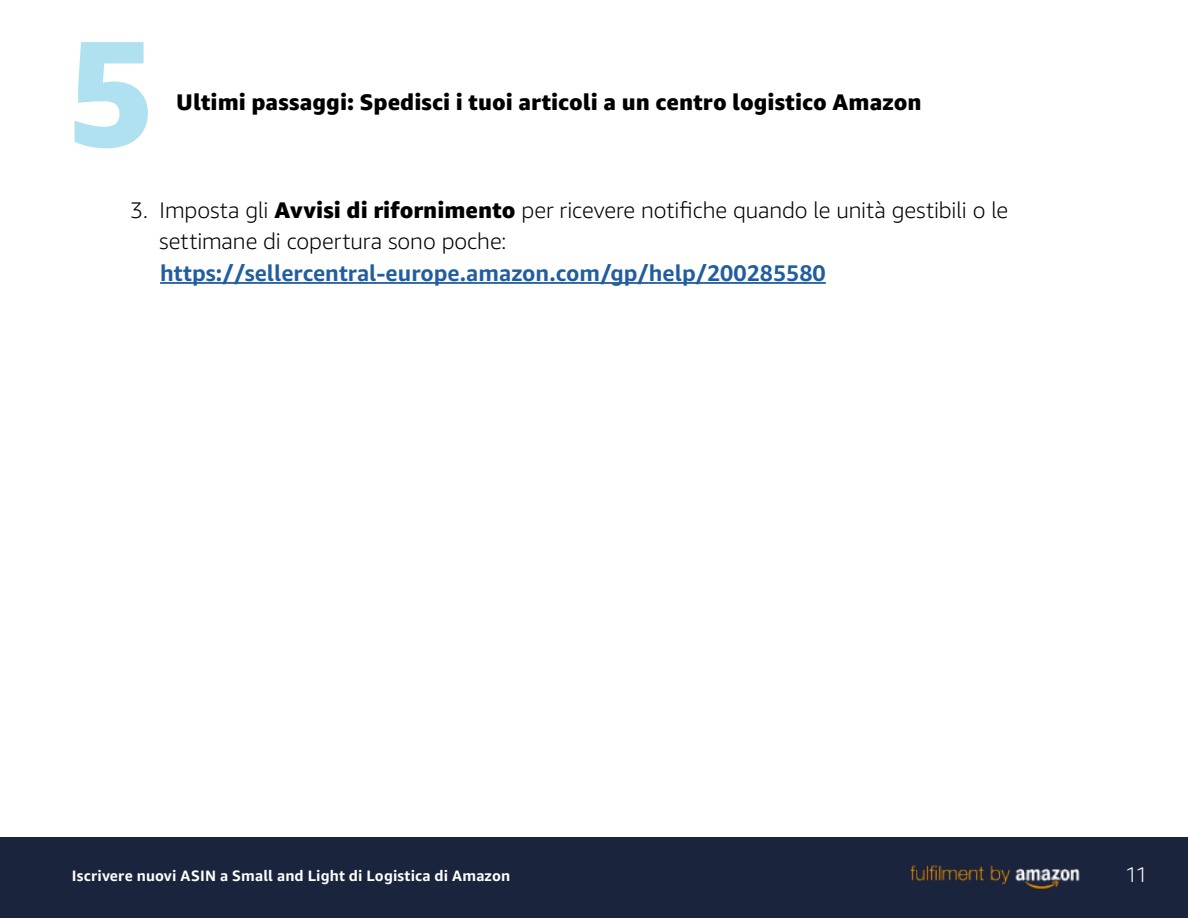
<style>
.page{position:relative;width:1188px;height:918px;background:#fff}
.page>*{position:absolute;margin:0;border:0;box-sizing:border-box;transform-origin:0 0}
.t1{font:800 150px "Amazon Ember";color:#b0e1f0}
.t2{font:300 22.5px/31.5px "Amazon Ember";letter-spacing:-.005em;color:#000}
.t3{font:800 22.5px "Amazon Ember";color:#000}
.t4{font:700 22.5px "Amazon Ember";color:#215e9e}
.t5{font:300 21px "Amazon Ember";color:#fff}
.t6{font:700 15px "Amazon Ember";letter-spacing:.01em;color:#fff}
.s1{font-weight:800}
</style>
<div class="page">
<hr style="left:160px;top:282px;width:666px;height:2px;background:#215e9e">
<div style="left:0;top:838px;width:1188px;height:80px;background:#1b243d"></div>
<img style="left:910px;top:865px;width:170px;height:24px">
<h1 class="t1" style="left:66px;top:-2px;width:91px">5</h1>
<p class="t3" style="left:176px;top:88px;width:747px">Ultimi passaggi: Spedisci i tuoi articoli a un centro logistico Amazon</p>
<p class="t2" style="left:159px;top:194px;width:850px;text-indent:-29px">3. Imposta gli <span class="s1">Avvisi di rifornimento</span> per ricevere notifiche quando le unità gestibili o le settimane di copertura sono poche:</p>
<p class="t4" style="left:160px;top:258px;width:667px">https://sellercentral-europe.amazon.com/gp/help/200285580</p>
<p class="t6" style="left:72px;top:867px;width:440px">Iscrivere nuovi ASIN a Small and Light di Logistica di Amazon</p>
<p class="t5" style="left:1125px;top:861px;width:24px">11</p>
</div>
